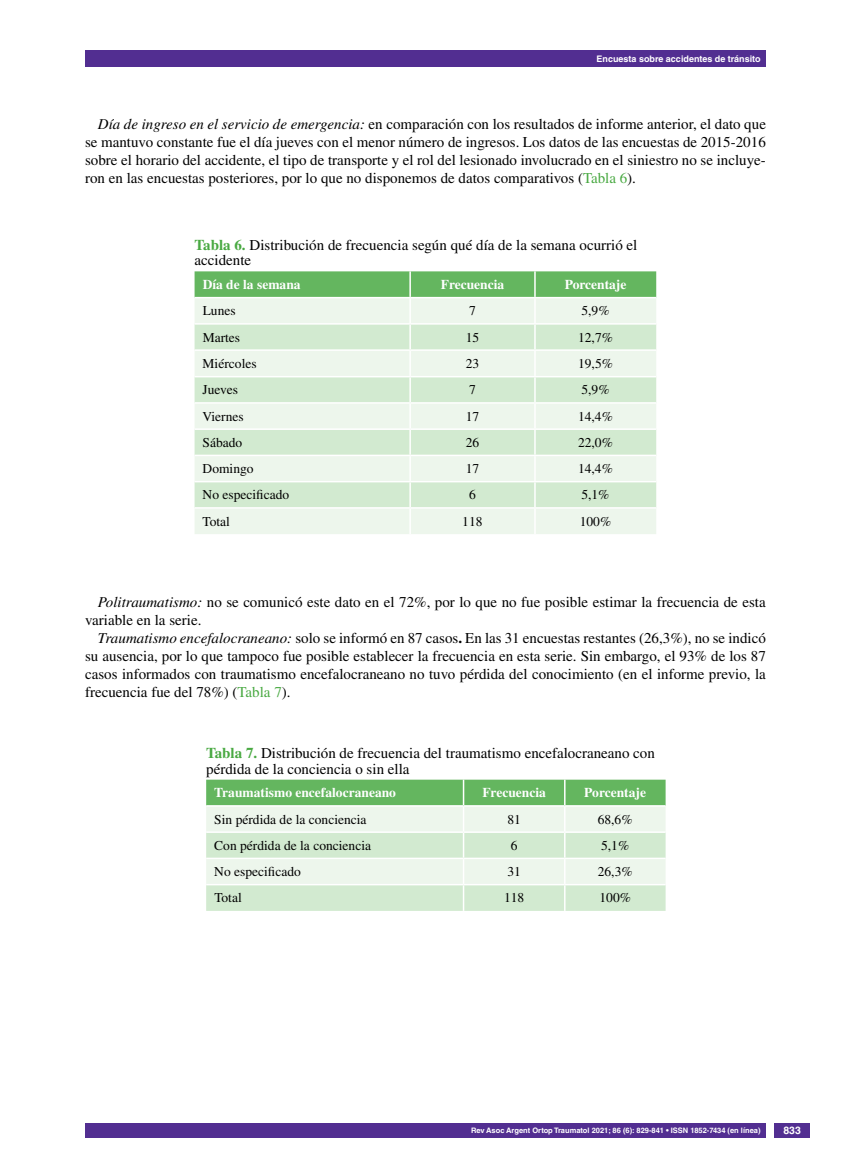
<style>
.page{position:relative;width:851px;height:1170px;background:#fff}
.page>*{position:absolute;margin:0;border:0;box-sizing:border-box;transform-origin:0 0}
.t1{font:15px/18px "Times LT Std";color:#000}
.t2{font:13.5px "Times LT Std";color:#000}
.t3{font:700 13.5px "Times LT Std";color:#fff}
.t4{font:700 10.5px "Helvetica LT Std";color:#fff}
.t5{font:700 9px "Helvetica LT Std";color:#fff}
.t6{font:700 7.5px "Helvetica LT Std";color:#fff}
.s1{font-style:italic}
.s2{color:#49a942}
.s3{font-weight:700;color:#49a942}
.s4{font-weight:700}
</style>
<div class="page">
<div style="left:85px;top:50px;width:680px;height:17px;background:#522e91"></div>
<div style="left:85px;top:1123px;width:680px;height:14px;background:#522e91"></div>
<div style="left:774px;top:1123px;width:35px;height:14px;background:#522e91"></div>
<svg style="left:194px;top:271px;width:462px;height:263px;background:#d7ecd5"></svg>
<svg style="left:206px;top:779px;width:459px;height:131px;background:#c9e5c7"></svg>
<p class="t5" style="left:596px;top:53px;width:165px">Encuesta sobre accidentes de tránsito</p>
<p class="t1" style="left:85px;top:115px;width:682px;text-align:justify;text-indent:13px"><span class="s1">Día de ingreso en el servicio de emergencia:</span> en comparación con los resultados de informe anterior, el dato que se mantuvo constante fue el día jueves con el menor número de ingresos. Los datos de las encuestas de 2015-2016 sobre el horario del accidente, el tipo de transporte y el rol del lesionado involucrado en el siniestro no se incluye&shy;ron en las encuestas posteriores, por lo que no disponemos de datos comparativos (<span class="s2">Tabla 6</span>).</p>
<p class="t1" style="left:194px;top:237px;width:444px;line-height:15.5px"><span class="s3">Tabla 6.</span> Distribución de frecuencia según qué día de la semana ocurrió el accidente</p>
<p class="t3" style="left:203px;top:276px;width:99px">Día de la semana</p>
<p class="t3" style="left:440px;top:276px;width:65px">Frecuencia</p>
<p class="t3" style="left:564px;top:276px;width:63px">Porcentaje</p>
<p class="t2" style="left:203px;top:303px;width:34px">Lunes</p>
<p class="t2" style="left:469px;top:303px;width:8px">7</p>
<p class="t2" style="left:581px;top:303px;width:30px">5,9%</p>
<p class="t2" style="left:203px;top:329px;width:39px">Martes</p>
<p class="t2" style="left:465px;top:329px;width:15px">15</p>
<p class="t2" style="left:578px;top:329px;width:36px">12,7%</p>
<p class="t2" style="left:203px;top:356px;width:55px">Miércoles</p>
<p class="t2" style="left:465px;top:356px;width:15px">23</p>
<p class="t2" style="left:578px;top:356px;width:36px">19,5%</p>
<p class="t2" style="left:202px;top:382px;width:37px">Jueves</p>
<p class="t2" style="left:469px;top:382px;width:8px">7</p>
<p class="t2" style="left:581px;top:382px;width:30px">5,9%</p>
<p class="t2" style="left:202px;top:408px;width:43px">Viernes</p>
<p class="t2" style="left:465px;top:408px;width:15px">17</p>
<p class="t2" style="left:578px;top:408px;width:36px">14,4%</p>
<p class="t2" style="left:202px;top:435px;width:41px">Sábado</p>
<p class="t2" style="left:465px;top:435px;width:15px">26</p>
<p class="t2" style="left:578px;top:435px;width:36px">22,0%</p>
<p class="t2" style="left:202px;top:461px;width:53px">Domingo</p>
<p class="t2" style="left:465px;top:461px;width:15px">17</p>
<p class="t2" style="left:578px;top:461px;width:36px">14,4%</p>
<p class="t2" style="left:202px;top:487px;width:88px">No especificado</p>
<p class="t2" style="left:469px;top:487px;width:8px">6</p>
<p class="t2" style="left:581px;top:487px;width:30px">5,1%</p>
<p class="t2" style="left:202px;top:513px;width:29px">Total</p>
<p class="t2" style="left:462px;top:513px;width:22px">118</p>
<p class="t2" style="left:579px;top:513px;width:33px">100%</p>
<p class="t1" style="left:85px;top:592px;width:682px;text-indent:13px"><span class="s1">Politraumatismo:</span> no se comunicó este dato en el 72%, por lo que no fue posible estimar la frecuencia de esta variable en la serie.</p>
<p class="t1" style="left:85px;top:628px;width:682px;text-align:justify;text-indent:13px"><span class="s1">Traumatismo encefalocraneano:</span> solo se informó en 87 casos<span class="s4">.</span> En las 31 encuestas restantes (26,3%), no se indicó su ausencia, por lo que tampoco fue posible establecer la frecuencia en esta serie. Sin embargo, el 93% de los 87 casos informados con traumatismo encefalocraneano no tuvo pérdida del conocimiento (en el informe previo, la frecuencia fue del 78%) (<span class="s2">Tabla 7</span>).</p>
<p class="t1" style="left:206px;top:745px;width:450px;line-height:15.5px"><span class="s3">Tabla 7.</span> Distribución de frecuencia del traumatismo encefalocraneano con pérdida de la conciencia o sin ella</p>
<p class="t3" style="left:214px;top:784px;width:183px">Traumatismo encefalocraneano</p>
<p class="t3" style="left:482px;top:784px;width:65px">Frecuencia</p>
<p class="t3" style="left:584px;top:784px;width:63px">Porcentaje</p>
<p class="t2" style="left:214px;top:811px;width:154px">Sin pérdida de la conciencia</p>
<p class="t2" style="left:507px;top:811px;width:15px">81</p>
<p class="t2" style="left:597px;top:811px;width:36px">68,6%</p>
<p class="t2" style="left:214px;top:837px;width:158px">Con pérdida de la conciencia</p>
<p class="t2" style="left:510px;top:837px;width:8px">6</p>
<p class="t2" style="left:601px;top:837px;width:30px">5,1%</p>
<p class="t2" style="left:214px;top:863px;width:88px">No especificado</p>
<p class="t2" style="left:507px;top:863px;width:15px">31</p>
<p class="t2" style="left:597px;top:863px;width:36px">26,3%</p>
<p class="t2" style="left:214px;top:890px;width:29px">Total</p>
<p class="t2" style="left:504px;top:890px;width:22px">118</p>
<p class="t2" style="left:599px;top:890px;width:33px">100%</p>
<p class="t6" style="left:471px;top:1125px;width:291px">Rev Asoc Argent Ortop Traumatol 2021; 86 (6): 829-841 • ISSN 1852-7434 (en línea)</p>
<p class="t4" style="left:783px;top:1124px;width:19px">833</p>
</div>
